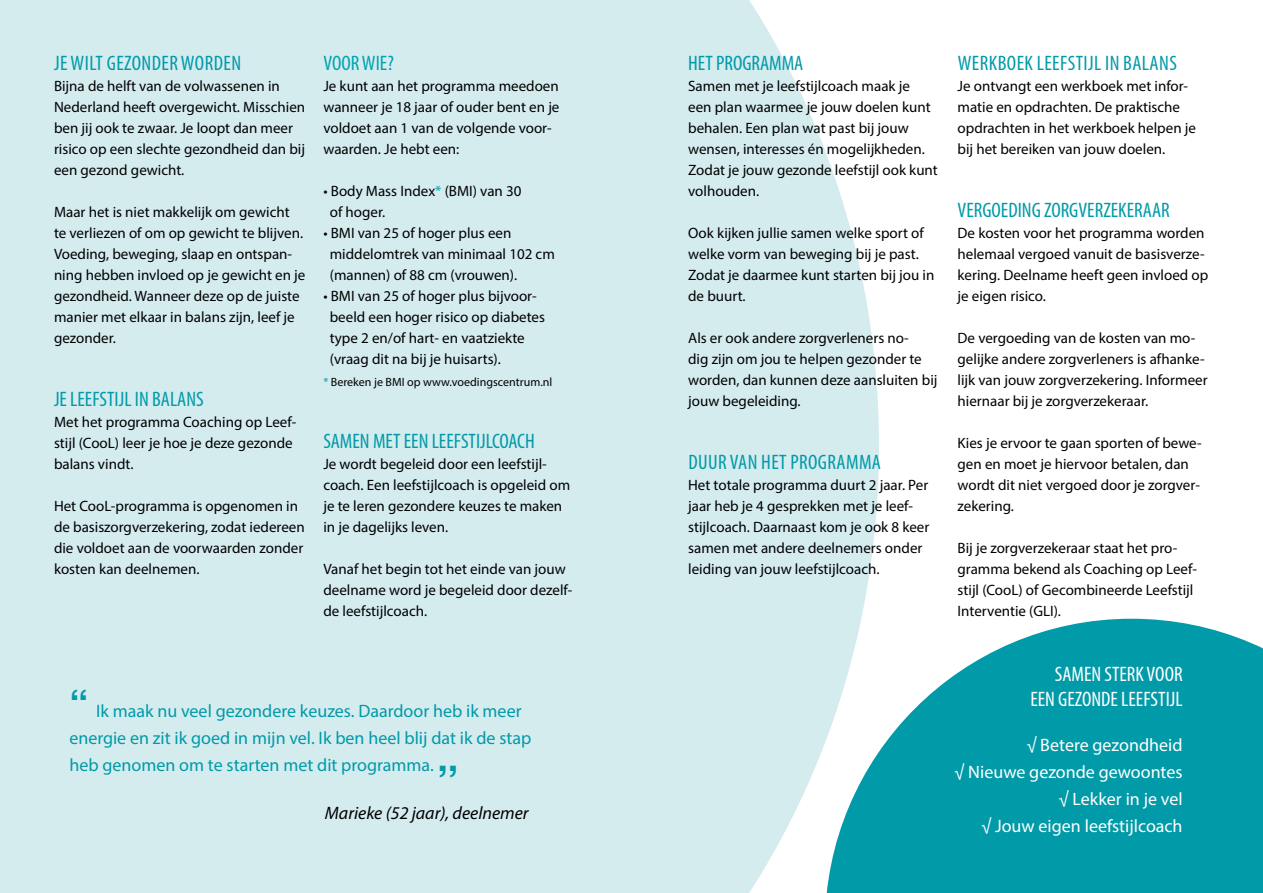
<style>
.page{position:relative;width:1263px;height:893px;background:#fff}
.page>*{position:absolute;margin:0;border:0;box-sizing:border-box;transform-origin:0 0}
.t1{font:condensed 21px "Myriad Pro";color:#009aa8}
.t2{font:condensed 21px "Myriad Pro";letter-spacing:.02em;color:#009aa8}
.t3{font:condensed 21px/25.2px "Myriad Pro";color:#fff;text-align:right}
.t4{font:condensed 21px "Myriad Pro";color:#00a3b1}
.t5{font:18px/27px "Myriad Pro";color:#009aa8}
.t6{font:18px/27px "Myriad Pro";color:#fff;text-align:right}
.t7{font:italic 18px "Myriad Pro";color:#000}
.t8{font:15px/21px "Myriad Pro";color:#000}
.t9{font:12px "Myriad Pro";color:#000}
.s1{color:#009aa8}
.s2{font-family:"Helvetica";font-weight:700;font-size:37.5px}
</style>
<div class="page">
<div style="left:0;top:0;width:879px;height:893px;background:#d5ecef"></div>
<svg style="left:825px;top:619px;width:438px;height:274px;fill:#009aa8"></svg>
<h1 class="t2" style="left:54px;top:50px;width:188px">JE WILT GEZONDER WORDEN</h1>
<p class="t8" style="left:54px;top:75px;width:253px">Bijna de helft van de volwassenen in Nederland heeft overgewicht. Misschien ben jij ook te zwaar. Je loopt dan meer risico op een slechte gezondheid dan bij een gezond gewicht.</p>
<p class="t8" style="left:54px;top:201px;width:253px">Maar het is niet makkelijk om gewicht te verliezen of om op gewicht te blijven.<br>Voeding, beweging, slaap en ontspan&shy;ning hebben invloed op je gewicht en je gezondheid. Wanneer deze op de juiste manier met elkaar in balans zijn, leef je gezonder.</p>
<h1 class="t1" style="left:54px;top:386px;width:151px">JE LEEFSTIJL IN BALANS</h1>
<p class="t8" style="left:54px;top:411px;width:244px">Met het programma Coaching op Leef&shy;stijl (CooL) leer je hoe je deze gezonde balans vindt.</p>
<p class="t8" style="left:54px;top:495px;width:252px">Het CooL-programma is opgenomen in de basiszorgverzekering, zodat iedereen die voldoet aan de voorwaarden zonder kosten kan deelnemen.</p>
<h1 class="t4" style="left:323px;top:50px;width:72px">VOOR WIE?</h1>
<p class="t8" style="left:323px;top:75px;width:238px">Je kunt aan het programma meedoen wanneer je 18 jaar of ouder bent en je voldoet aan 1 van de volgende voor&shy;waarden. Je hebt een:</p>
<p class="t8" style="left:330px;top:180px;width:193px;text-indent:-6px">• Body Mass Index<span class="s1">*</span> (BMI) van 30 of hoger.</p>
<p class="t8" style="left:330px;top:222px;width:227px;text-indent:-6px">• BMI van 25 of hoger plus een middelomtrek van minimaal 102 cm (mannen) of 88 cm (vrouwen).</p>
<p class="t8" style="left:330px;top:285px;width:217px;text-indent:-6px">• BMI van 25 of hoger plus bijvoor&shy;beeld een hoger risico op diabetes type 2 en/of hart- en vaatziekte (vraag dit na bij je huisarts).</p>
<p class="t9" style="left:323px;top:375px;width:230px"><span class="s1">*</span> Bereken je BMI op www.voedingscentrum.nl</p>
<h1 class="t1" style="left:323px;top:428px;width:213px">SAMEN MET EEN LEEFSTIJLCOACH</h1>
<p class="t8" style="left:323px;top:453px;width:248px">Je wordt begeleid door een leefstijl&shy;coach. Een leefstijlcoach is opgeleid om je te leren gezondere keuzes te maken in je dagelijks leven.</p>
<p class="t8" style="left:323px;top:558px;width:251px">Vanaf het begin tot het einde van jouw deelname word je begeleid door dezelf&shy;de leefstijlcoach.</p>
<p class="t5" style="left:69px;top:697px;width:463px"><span class="s2">“</span> Ik maak nu veel gezondere keuzes. Daardoor heb ik meer energie en zit ik goed in mijn vel. Ik ben heel blij dat ik de stap heb genomen om te starten met dit programma. <span class="s2">,,</span></p>
<p class="t7" style="left:325px;top:802px;width:205px">Marieke (52 jaar), deelnemer</p>
<h1 class="t1" style="left:688px;top:50px;width:117px">HET PROGRAMMA</h1>
<p class="t8" style="left:688px;top:75px;width:251px">Samen met je leefstijlcoach maak je<br>een plan waarmee je jouw doelen kunt behalen. Een plan wat past bij jouw wensen, interesses én mogelijkheden.<br>Zodat je jouw gezonde leefstijl ook kunt volhouden.</p>
<p class="t8" style="left:688px;top:222px;width:248px">Ook kijken jullie samen welke sport of welke vorm van beweging bij je past.<br>Zodat je daarmee kunt starten bij jou in de buurt.</p>
<p class="t8" style="left:688px;top:327px;width:251px">Als er ook andere zorgverleners no-<br>dig zijn om jou te helpen gezonder te worden, dan kunnen deze aansluiten bij jouw begeleiding.</p>
<h1 class="t2" style="left:688px;top:449px;width:194px">DUUR VAN HET PROGRAMMA</h1>
<p class="t8" style="left:688px;top:474px;width:243px">Het totale programma duurt 2 jaar. Per jaar heb je 4 gesprekken met je leef&shy;stijlcoach. Daarnaast kom je ook 8 keer samen met andere deelnemers onder leiding van jouw leefstijlcoach.</p>
<h1 class="t2" style="left:958px;top:50px;width:221px">WERKBOEK LEEFSTIJL IN BALANS</h1>
<p class="t8" style="left:957px;top:75px;width:240px">Je ontvangt een werkboek met infor&shy;matie en opdrachten. De praktische opdrachten in het werkboek helpen je bij het bereiken van jouw doelen.</p>
<h1 class="t1" style="left:957px;top:197px;width:214px">VERGOEDING ZORGVERZEKERAAR</h1>
<p class="t8" style="left:957px;top:222px;width:252px">De kosten voor het programma worden helemaal vergoed vanuit de basisverze&shy;kering. Deelname heeft geen invloed op je eigen risico.</p>
<p class="t8" style="left:957px;top:327px;width:252px">De vergoeding van de kosten van mo&shy;gelijke andere zorgverleners is afhanke&shy;lijk van jouw zorgverzekering. Informeer hiernaar bij je zorgverzekeraar.</p>
<p class="t8" style="left:957px;top:432px;width:246px">Kies je ervoor te gaan sporten of bewe&shy;gen en moet je hiervoor betalen, dan wordt dit niet vergoed door je zorgver&shy;zekering.</p>
<p class="t8" style="left:957px;top:537px;width:241px">Bij je zorgverzekeraar staat het pro&shy;gramma bekend als Coaching op Leef&shy;stijl (CooL) of Gecombineerde Leefstijl Interventie (GLI).</p>
<h1 class="t3" style="left:1030px;top:661px;width:154px">SAMEN STERK VOOR<br>EEN GEZONDE LEEFSTIJL</h1>
<p class="t6" style="left:954px;top:731px;width:230px">√ Betere gezondheid<br>√ Nieuwe gezonde gewoontes √ Lekker in je vel<br>√ Jouw eigen leefstijlcoach</p>
</div>
